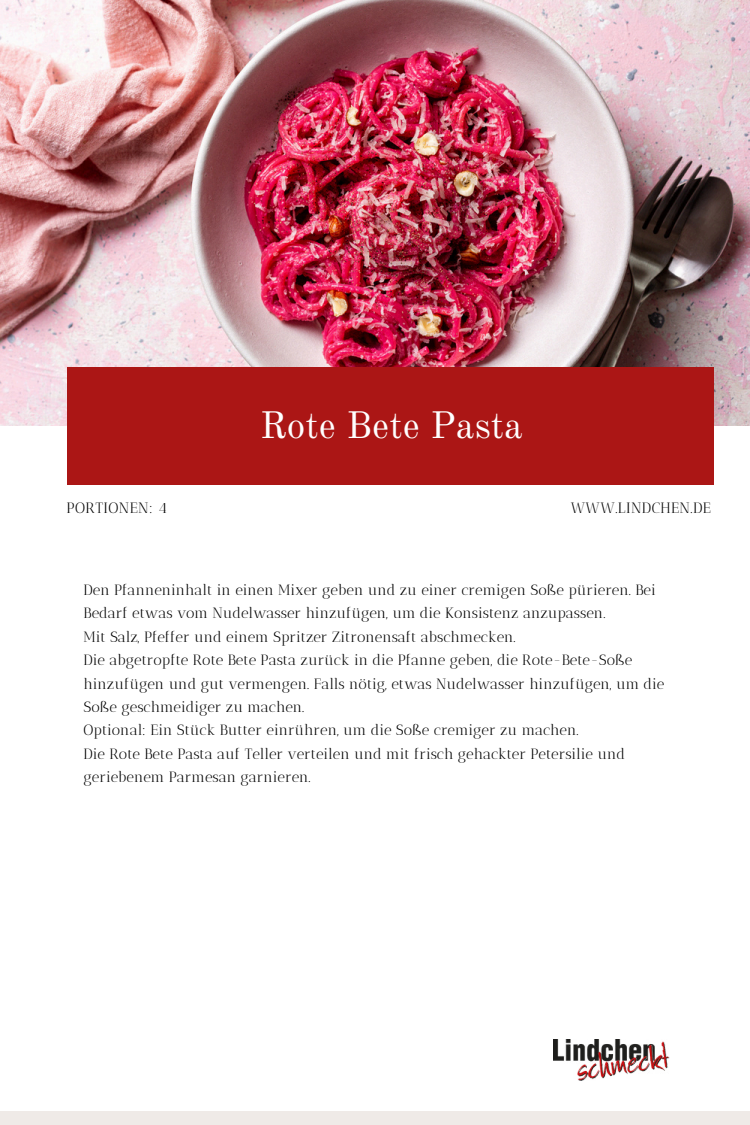
<style>
.page{position:relative;width:750px;height:1125px;background:#fff}
.page>*{position:absolute;margin:0;border:0;box-sizing:border-box;transform-origin:0 0}
.t1{font:37.5px "Old Standard";color:#fff}
.t2{font:15px "Antic Didone";letter-spacing:.025em;color:#000}
.t3{font:14.88px/23.5px "Antic Didone";color:#000}
</style>
<div class="page">
<div style="left:0;top:1111px;width:750px;height:14px;background:#efeae7"></div>
<img style="left:0;top:0;width:750px;height:426px">
<div style="left:67px;top:367px;width:647px;height:117px;background:#ab1615"></div>
<img style="left:554px;top:1040px;width:115px;height:40px">
<h1 class="t1" style="left:260px;top:402px;width:264px">Rote Bete Pasta</h1>
<p class="t2" style="left:67px;top:499px;width:102px">PORTIONEN: 4</p>
<p class="t2" style="left:571px;top:499px;width:142px">WWW.LINDCHEN.DE</p>
<p class="t3" style="left:84px;top:578px;width:582px">Den Pfanneninhalt in einen Mixer geben und zu einer cremigen Soße pürieren. Bei Bedarf etwas vom Nudelwasser hinzufügen, um die Konsistenz anzupassen.<br>Mit Salz, Pfeffer und einem Spritzer Zitronensaft abschmecken.<br>Die abgetropfte Rote Bete Pasta zurück in die Pfanne geben, die Rote-Bete-Soße hinzufügen und gut vermengen. Falls nötig, etwas Nudelwasser hinzufügen, um die Soße geschmeidiger zu machen.<br>Optional: Ein Stück Butter einrühren, um die Soße cremiger zu machen.<br>Die Rote Bete Pasta auf Teller verteilen und mit frisch gehackter Petersilie und geriebenem Parmesan garnieren.</p>
</div>
